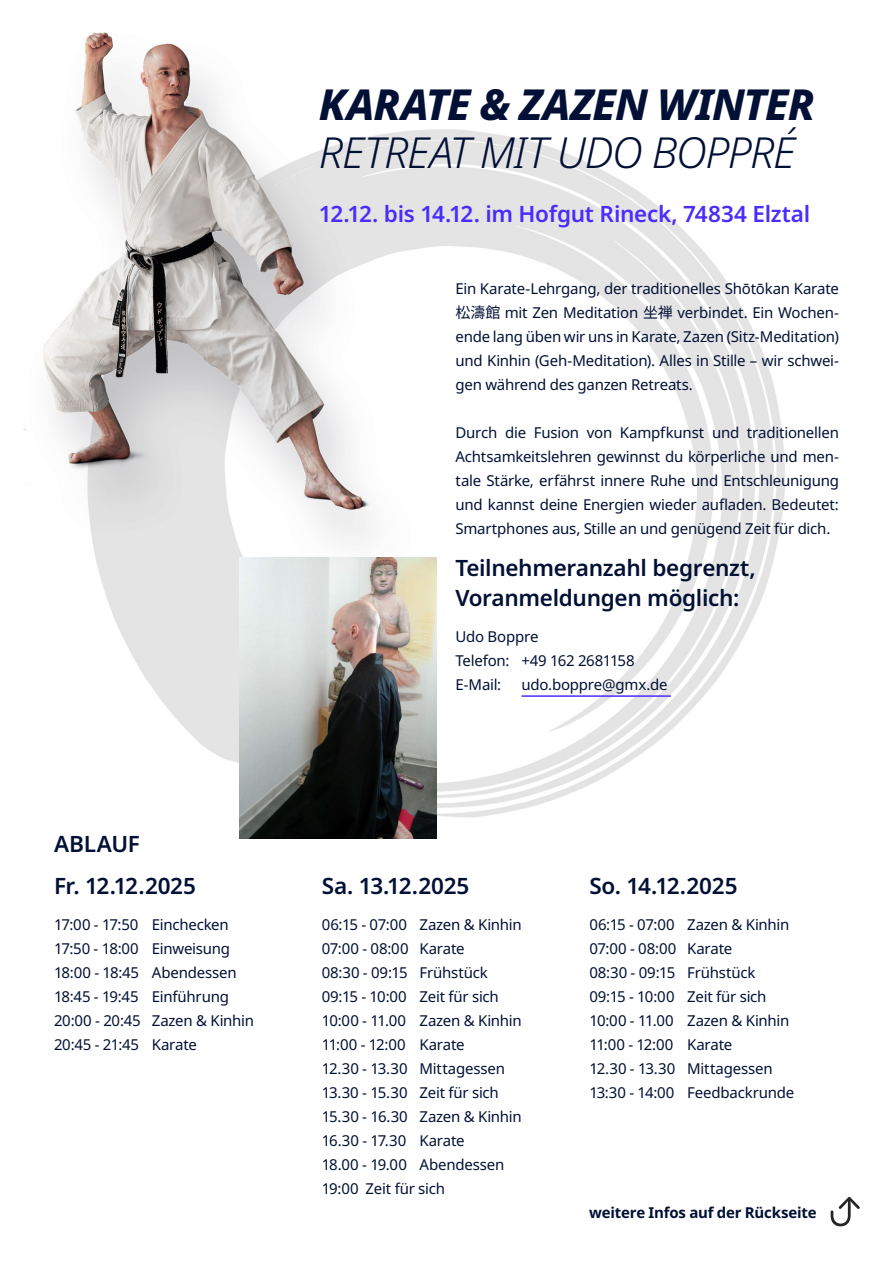
<style>
.page{position:relative;width:893px;height:1263px;background:#fff}
.page>*{position:absolute;margin:0;border:0;box-sizing:border-box;transform-origin:0 0}
.t1{font:italic 300 42.75px "Noto Sans";letter-spacing:-.03em;color:#031035}
.t2{font:italic 800 42.75px "Noto Sans";letter-spacing:-.025em;color:#031035}
.t3{font:600 22.5px/30px "Noto Sans";letter-spacing:-.015em;color:#031035}
.t4{font:600 22.5px "Noto Sans";letter-spacing:-.015em;color:#492dfb}
.t5{font:15px/24px "Noto Sans";letter-spacing:-.015em;color:#031035}
.t6{font:700 15px "Noto Sans";letter-spacing:-.015em;color:#031035}
.s1{font-family:"Noto Sans JP"}
</style>
<div class="page">
<img style="left:23px;top:32px;width:827px;height:1195px">
<hr style="left:521px;top:695px;width:150px;height:2px;background:#492dfb">
<img style="left:240px;top:557px;width:196px;height:281px">
<svg style="left:831px;top:1197px;width:29px;height:29px"></svg>
<h1 class="t2" style="left:319px;top:74px;width:497px">KARATE &amp; ZAZEN WINTER</h1>
<h1 class="t1" style="left:319px;top:122px;width:478px">RETREAT MIT UDO BOPPRÉ</h1>
<h2 class="t4" style="left:319px;top:201px;width:493px">12.12. bis 14.12. im Hofgut Rineck, 74834 Elztal</h2>
<p class="t5" style="left:455px;top:277px;width:385px;text-align:justify">Ein Karate-Lehrgang, der traditionelles Shōtōkan Karate<span class="s1">松濤館</span> mit Zen Meditation <span class="s1">坐禅</span> verbindet. Ein Wochen&shy;ende lang üben wir uns in Karate, Zazen (Sitz-Meditation) und Kinhin (Geh-Meditation). Alles in Stille – wir schwei&shy;gen während des ganzen Retreats.</p>
<p class="t5" style="left:455px;top:421px;width:385px;text-align:justify">Durch die Fusion von Kampfkunst und traditionellen Achtsamkeitslehren gewinnst du körperliche und men&shy;tale Stärke, erfährst innere Ruhe und Entschleunigung und kannst deine Energien wieder aufladen. Bedeutet:<br>Smartphones aus, Stille an und genügend Zeit für dich.</p>
<h2 class="t3" style="left:54px;top:829px;width:87px">ABLAUF</h2>
<h2 class="t3" style="left:455px;top:553px;width:302px">Teilnehmeranzahl begrenzt,<br>Voranmeldungen möglich:</h2>
<p class="t5" style="left:455px;top:625px;width:181px">Udo Boppre<br>Telefon: +49 162 2681158<br>E-Mail:</p>
<p class="t5" style="left:521px;top:673px;width:147px">udo.boppre@gmx.de</p>
<h2 class="t3" style="left:54px;top:871px;width:144px">Fr. 12.12.2025</h2>
<h2 class="t3" style="left:322px;top:871px;width:149px">Sa. 13.12.2025</h2>
<h2 class="t3" style="left:589px;top:871px;width:150px">So. 14.12.2025</h2>
<p class="t5" style="left:54px;top:913px;width:202px">17:00 - 17:50 Einchecken<br>17:50 - 18:00 Einweisung<br>18:00 - 18:45 Abendessen<br>18:45 - 19:45 Einführung<br>20:00 - 20:45 Zazen &amp; Kinhin<br>20:45 - 21:45 Karate</p>
<p class="t5" style="left:322px;top:913px;width:202px">06:15 - 07:00 Zazen &amp; Kinhin<br>07:00 - 08:00 Karate<br>08:30 - 09:15 Frühstück<br>09:15 - 10:00 Zeit für sich<br>10:00 - 11.00 Zazen &amp; Kinhin<br>11:00 - 12:00 Karate<br>12.30 - 13.30 Mittagessen<br>13.30 - 15.30 Zeit für sich<br>15.30 - 16.30 Zazen &amp; Kinhin<br>16.30 - 17.30 Karate<br>18.00 - 19.00 Abendessen<br>19:00 Zeit für sich</p>
<p class="t5" style="left:589px;top:913px;width:207px">06:15 - 07:00 Zazen &amp; Kinhin<br>07:00 - 08:00 Karate<br>08:30 - 09:15 Frühstück<br>09:15 - 10:00 Zeit für sich<br>10:00 - 11.00 Zazen &amp; Kinhin<br>11:00 - 12:00 Karate<br>12.30 - 13.30 Mittagessen<br>13:30 - 14:00 Feedbackrunde</p>
<p class="t6" style="left:589px;top:1204px;width:229px">weitere Infos auf der Rückseite</p>
</div>
